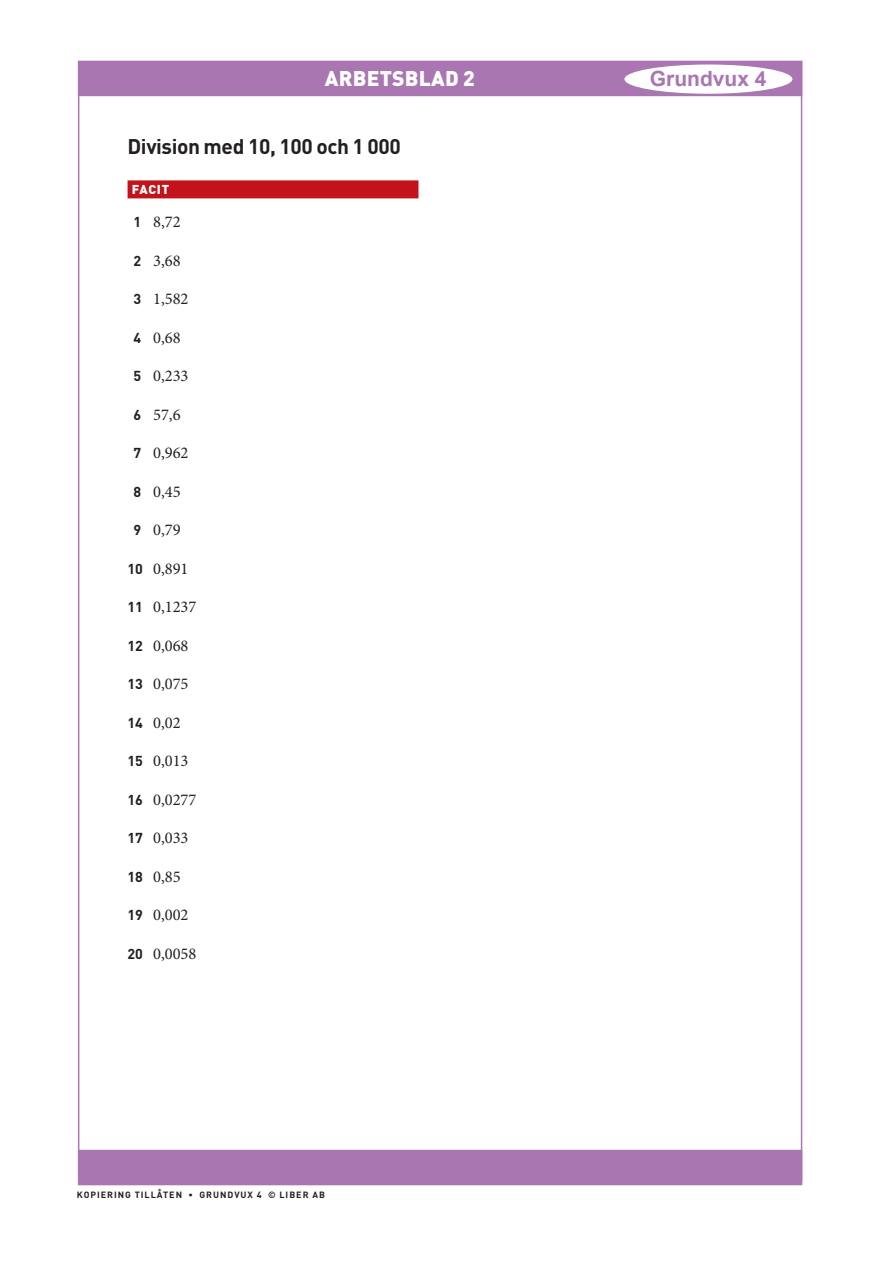
<style>
.page{position:relative;width:893px;height:1263px;background:#fff}
.page>*{position:absolute;margin:0;border:0;box-sizing:border-box;transform-origin:0 0}
.R_OH{font:700 21px "DIN Pro";letter-spacing:-.02em;color:#231f20}
.Antal_ratt{font:900 21px "DIN Pro";letter-spacing:.01em;color:#fff}
.t1{font:700 21px "Arial";color:#a976b2}
.Uppgift_luft_över_li{font:16.5px "Minion Pro";color:#231f20}
.R_Facit_2{font:900 12.75px "DIN Pro";letter-spacing:.055em;color:#fff}
.t2{font:700 9px "DIN Pro";letter-spacing:.11em;color:#231f20}
.s1{font-family:"DIN Pro";font-weight:700;font-size:14.25px}
</style>
<div class="page">
<div style="left:79px;top:61px;width:722px;height:34px;background:#a976b2"></div>
<div style="left:78px;top:61px;width:724px;height:35px;border:2px solid #a976b2"></div>
<div style="left:79px;top:1150px;width:722px;height:34px;background:#a976b2"></div>
<div style="left:78px;top:1150px;width:724px;height:35px;border:2px solid #a976b2"></div>
<div style="left:624px;top:65px;width:168px;height:29px;background:#fff;border-radius:50%"></div>
<div style="left:128px;top:180px;width:290px;height:18px;background:#c4121a"></div>
<p class="Antal_ratt" style="left:325px;top:64px;width:151px">ARBETSBLAD 2</p>
<p class="R_OH" style="left:128px;top:132px;width:275px">Division med 10, 100 och 1 000</p>
<p class="R_Facit_2" style="left:132px;top:181px;width:39px">FACIT</p>
<p class="Uppgift_luft_över_li" style="left:134px;top:211px;width:49px"><span class="s1">1</span> 8,72</p>
<p class="Uppgift_luft_över_li" style="left:134px;top:249px;width:49px"><span class="s1">2</span> 3,68</p>
<p class="Uppgift_luft_över_li" style="left:134px;top:288px;width:57px"><span class="s1">3</span> 1,582</p>
<p class="Uppgift_luft_över_li" style="left:134px;top:326px;width:49px"><span class="s1">4</span> 0,68</p>
<p class="Uppgift_luft_över_li" style="left:134px;top:365px;width:57px"><span class="s1">5</span> 0,233</p>
<p class="Uppgift_luft_över_li" style="left:134px;top:403px;width:49px"><span class="s1">6</span> 57,6</p>
<p class="Uppgift_luft_över_li" style="left:134px;top:442px;width:57px"><span class="s1">7</span> 0,962</p>
<p class="Uppgift_luft_över_li" style="left:134px;top:480px;width:49px"><span class="s1">8</span> 0,45</p>
<p class="Uppgift_luft_över_li" style="left:134px;top:519px;width:49px"><span class="s1">9</span> 0,79</p>
<p class="Uppgift_luft_över_li" style="left:128px;top:557px;width:62px"><span class="s1">10</span> 0,891</p>
<p class="Uppgift_luft_över_li" style="left:128px;top:596px;width:70px"><span class="s1">11</span> 0,1237</p>
<p class="Uppgift_luft_över_li" style="left:128px;top:634px;width:62px"><span class="s1">12</span> 0,068</p>
<p class="Uppgift_luft_över_li" style="left:128px;top:673px;width:62px"><span class="s1">13</span> 0,075</p>
<p class="Uppgift_luft_över_li" style="left:128px;top:711px;width:55px"><span class="s1">14</span> 0,02</p>
<p class="Uppgift_luft_över_li" style="left:128px;top:750px;width:62px"><span class="s1">15</span> 0,013</p>
<p class="Uppgift_luft_över_li" style="left:128px;top:788px;width:70px"><span class="s1">16</span> 0,0277</p>
<p class="Uppgift_luft_över_li" style="left:128px;top:827px;width:62px"><span class="s1">17</span> 0,033</p>
<p class="Uppgift_luft_över_li" style="left:128px;top:865px;width:55px"><span class="s1">18</span> 0,85</p>
<p class="Uppgift_luft_över_li" style="left:128px;top:904px;width:62px"><span class="s1">19</span> 0,002</p>
<p class="Uppgift_luft_över_li" style="left:128px;top:942px;width:70px"><span class="s1">20</span> 0,0058</p>
<p class="t2" style="left:77px;top:1188px;width:250px">KOPIERING TILLÅTEN • GRUNDVUX 4 © LIBER AB</p>
<p class="t1" style="left:650px;top:64px;width:118px">Grundvux 4</p>
</div>
